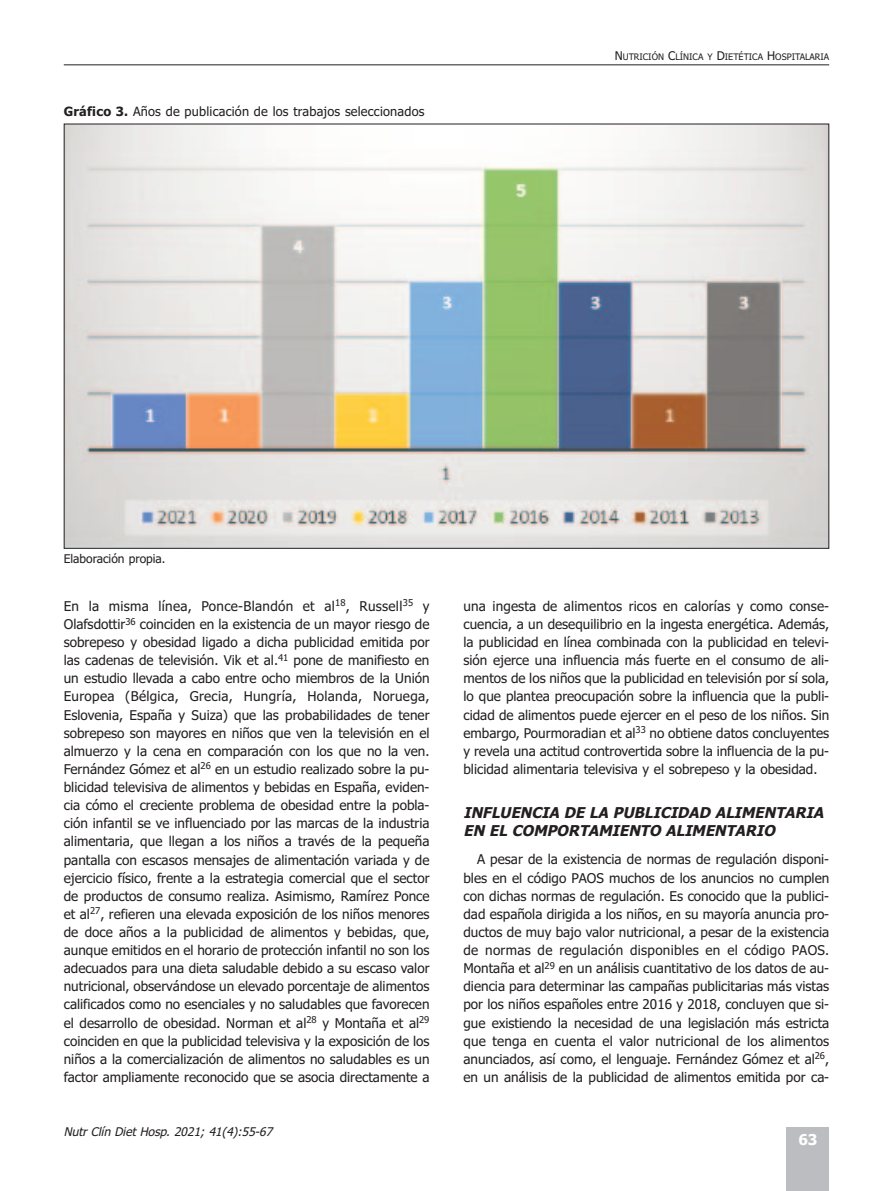
<style>
.page{position:relative;width:893px;height:1191px;background:#fff}
.page>*{position:absolute;margin:0;border:0;box-sizing:border-box;transform-origin:0 0}
.t1{font:italic 700 15px/18.1px "Tahoma";color:#231f20}
.t2{font:700 15px "Tahoma";color:#fff}
.t3{font:13.5px/18.1px "Tahoma";color:#231f20;text-align:justify}
.t4{font:12.75px "Tahoma";letter-spacing:.015em;color:#231f20}
.t5{font:italic 12px "Tahoma";color:#231f20}
.t6{font:12px "Tahoma";color:#231f20}
.t7{font:9px "Tahoma";color:#231f20}
.s1{font-weight:700}
.s2{font-size:12px}
</style>
<div class="page">
<div style="left:787px;top:1127px;width:42px;height:63px;background:#bcbdc0"></div>
<hr style="left:64px;top:64px;width:765px;height:1px;background:#231f20">
<img style="left:66px;top:126px;width:761px;height:421px">
<p class="t4" style="left:64px;top:106px;width:362px"><span class="s1">Gráfico 3.</span> Años de publicación de los trabajos seleccionados</p>
<p class="t6" style="left:64px;top:554px;width:103px">Elaboración propia.</p>
<p class="t7" style="left:615px;top:53px;width:216px"><span class="s2">N</span>UTRICIÓN <span class="s2">C</span>LÍNICA Y <span class="s2">D</span>IETÉTICA <span class="s2">H</span>OSPITALARIA</p>
<p class="t3" style="left:64px;top:598px;width:367px">En la misma línea, Ponce-Blandón et al<sup>18</sup>, Russell<sup>35</sup> y Olafsdottir<sup>36</sup> coinciden en la existencia de un mayor riesgo de sobrepeso y obesidad ligado a dicha publicidad emitida por las cadenas de televisión. Vik et al.<sup>41</sup> pone de manifiesto en un estudio llevada a cabo entre ocho miembros de la Unión Europea (Bélgica, Grecia, Hungría, Holanda, Noruega, Eslovenia, España y Suiza) que las probabilidades de tener sobrepeso son mayores en niños que ven la televisión en el almuerzo y la cena en comparación con los que no la ven.<br>Fernández Gómez et al<sup>26</sup> en un estudio realizado sobre la pu&shy;blicidad televisiva de alimentos y bebidas en España, eviden&shy;cia cómo el creciente problema de obesidad entre la pobla&shy;ción infantil se ve influenciado por las marcas de la industria alimentaria, que llegan a los niños a través de la pequeña pantalla con escasos mensajes de alimentación variada y de ejercicio físico, frente a la estrategia comercial que el sector de productos de consumo realiza. Asimismo, Ramírez Ponce et al<sup>27</sup>, refieren una elevada exposición de los niños menores de doce años a la publicidad de alimentos y bebidas, que, aunque emitidos en el horario de protección infantil no son los adecuados para una dieta saludable debido a su escaso valor nutricional, observándose un elevado porcentaje de alimentos calificados como no esenciales y no saludables que favorecen el desarrollo de obesidad. Norman et al<sup>28</sup> y Montaña et al<sup>29 </sup>coinciden en que la publicidad televisiva y la exposición de los niños a la comercialización de alimentos no saludables es un factor ampliamente reconocido que se asocia directamente a</p>
<p class="t3" style="left:463px;top:598px;width:367px">una ingesta de alimentos ricos en calorías y como conse&shy;cuencia, a un desequilibrio en la ingesta energética. Además, la publicidad en línea combinada con la publicidad en televi&shy;sión ejerce una influencia más fuerte en el consumo de ali&shy;mentos de los niños que la publicidad en televisión por sí sola, lo que plantea preocupación sobre la influencia que la publi&shy;cidad de alimentos puede ejercer en el peso de los niños. Sin embargo, Pourmoradian et al<sup>33</sup> no obtiene datos concluyentes y revela una actitud controvertida sobre la influencia de la pu&shy;blicidad alimentaria televisiva y el sobrepeso y la obesidad.</p>
<p class="t1" style="left:463px;top:804px;width:361px">INFLUENCIA DE LA PUBLICIDAD ALIMENTARIA<br>EN EL COMPORTAMIENTO ALIMENTARIO</p>
<p class="t3" style="left:463px;top:851px;width:367px;text-indent:14px">A pesar de la existencia de normas de regulación disponi&shy;bles en el código PAOS muchos de los anuncios no cumplen con dichas normas de regulación. Es conocido que la publici&shy;dad española dirigida a los niños, en su mayoría anuncia pro&shy;ductos de muy bajo valor nutricional, a pesar de la existencia de normas de regulación disponibles en el código PAOS.<br>Montaña et al<sup>29</sup> en un análisis cuantitativo de los datos de au&shy;diencia para determinar las campañas publicitarias más vistas por los niños españoles entre 2016 y 2018, concluyen que si&shy;gue existiendo la necesidad de una legislación más estricta que tenga en cuenta el valor nutricional de los alimentos anunciados, así como, el lenguaje. Fernández Gómez et al<sup>26</sup>, en un análisis de la publicidad de alimentos emitida por ca-</p>
<p class="t5" style="left:64px;top:1127px;width:213px">Nutr Clín Diet Hosp. 2021; 41(4):55-67</p>
<p class="t2" style="left:798px;top:1133px;width:21px">63</p>
</div>
